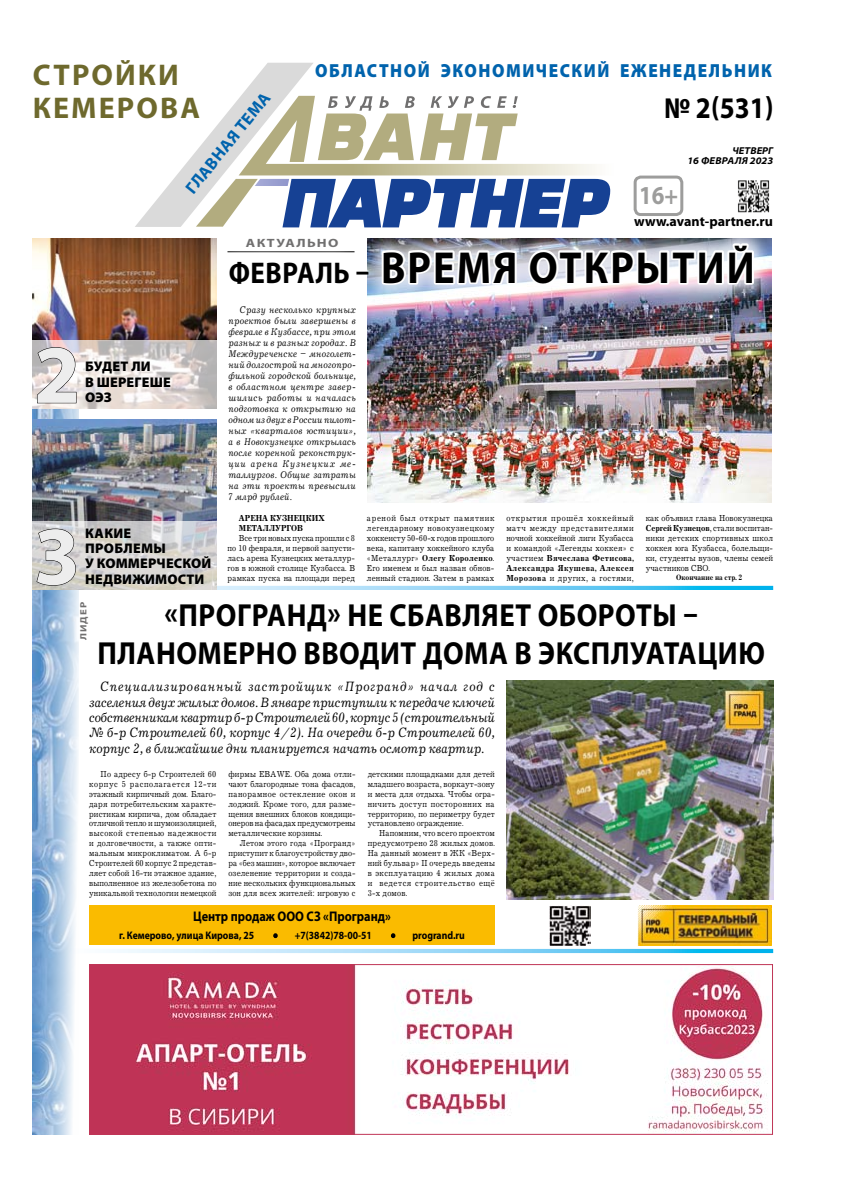
<style>
.page{position:relative;width:851px;height:1180px;background:#fff}
.page>*{position:absolute;margin:0;border:0;box-sizing:border-box;transform-origin:0 0}
.t1{font:700 83.4px "Myriad Pro";color:#ededed}
.t2{font:700 45px "Myriad Pro";letter-spacing:.05em;color:#000;scale:.9 1}
.t3{font:700 32px/38.4px "Myriad Pro";letter-spacing:.02em;color:#000;text-align:center;scale:.9 1}
.t4{font:700 30px/33px "Myriad Pro";letter-spacing:.07em;color:#6e692d}
.t5{font:700 30px "Myriad Pro";color:#000;scale:.9 1}
.t6{font:700 26px "Myriad Pro";color:#9d9d9c;scale:.88 1}
.t7{font:900 19px "Myriad Pro";letter-spacing:.09em;color:#0063ad;scale:.9 1}
.t8{font:700 17px "Myriad Pro";color:#0063ad}
.t9{font:italic 14px/15.4px "Journal C";color:#000;text-align:justify;scale:.88 1}
.t10{font:900 14px/15.4px "Myriad Pro";letter-spacing:.01em;color:#000}
.t11{font:700 14px "Myriad Pro";color:#000;scale:.88 1}
.t12{font:700 14px "Myriad Pro";color:#000}
.t13{font:700 12px "Myriad Pro";letter-spacing:.105em;color:#706f6f;scale:1.2 1}
.t14{font:700 11px "Myriad Pro";color:#000;scale:.88 1}
.t15{font:italic 10px/11px "Journal C";letter-spacing:.025em;color:#000;text-align:justify;scale:.88 1}
.t16{font:italic 700 semi-expanded 10px/10.3px "Myriad Pro";color:#000;text-align:right}
.t17{font:9px/9.9px "Journal C";letter-spacing:.01em;color:#000;text-align:justify;scale:.88 1}
.t18{font:700 9px/9.9px "Journal C";color:#000;scale:.88 1}
.t19{font:700 9px "Myriad Pro";letter-spacing:.09em;color:#706f6f;scale:1.2 1}
.t20{font:700 8px "Journal C";color:#000;scale:.88 1}
.s1{font-size:30px}
.s2{font-weight:700}
</style>
<div class="page">
<svg style="left:112px;top:948px;width:661px;height:4px"></svg>
<svg style="left:135px;top:62px;width:476px;height:165px"></svg>
<img style="left:737px;top:180px;width:33px;height:33px">
<div style="left:633px;top:175px;width:50px;height:41px;border:3px solid #9d9d9c;border-radius:6px"></div>
<img style="left:33px;top:408px;width:45px;height:726px">
<img style="left:32px;top:420px;width:185px;height:170px">
<svg style="left:33px;top:522px;width:184px;height:68px"></svg>
<svg style="left:36px;top:528px;width:737px;height:62px"></svg>
<img style="left:91px;top:966px;width:677px;height:166px">
<div style="left:89px;top:964px;width:683px;height:170px;border:1px solid #c03657"></div>
<img style="left:506px;top:680px;width:267px;height:219px">
<div style="left:89px;top:905px;width:406px;height:40px;background:#fabb00"></div>
<svg style="left:273px;top:933px;width:5px;height:5px"></svg>
<svg style="left:391px;top:933px;width:4px;height:5px"></svg>
<img style="left:637px;top:905px;width:134px;height:40px">
<img style="left:549px;top:905px;width:41px;height:40px">
<img style="left:32px;top:238px;width:185px;height:170px">
<svg style="left:33px;top:340px;width:184px;height:68px"></svg>
<svg style="left:36px;top:346px;width:41px;height:58px"></svg>
<img style="left:367px;top:302px;width:404px;height:201px">
<div style="left:212px;top:225px;width:559px;height:77px;background:#fff;opacity:.75"></div>
<svg style="left:379px;top:248px;width:139px;height:40px"></svg>
<svg style="left:526px;top:241px;width:229px;height:46px"></svg>
<h3 class="t4" style="left:33px;top:59px;width:169px">стройки кемерова</h3>
<h3 class="t8" style="left:182px;top:185px;width:95px;rotate:-51deg">ГЛАВ НАЯ ТЕМА</h3>
<h3 class="t7" style="left:315px;top:60px;width:509px">ОБЛАСТНОЙ ЭКОНОМИЧЕСКИЙ ЕЖЕНЕДЕЛЬНИК</h3>
<h3 class="t5" style="left:664px;top:91px;width:123px">№ 2(531)</h3>
<p class="t16" style="left:687px;top:145px;width:87px">ЧЕТВЕРГ<br>16 февраля 2023</p>
<h3 class="t6" style="left:639px;top:181px;width:46px">16+</h3>
<h3 class="t12" style="left:634px;top:214px;width:140px">www.avant-partner.ru</h3>
<h1 class="t1" style="left:34px;top:328px;width:48px">2</h1>
<h3 class="t10" style="left:85px;top:359px;width:27px">будет</h3>
<h3 class="t10" style="left:85px;top:359px;width:86px;text-indent:46px">ли<br>в шерегеше<br>ОЭЗ</h3>
<h3 class="t13" style="left:246px;top:236px;width:79px">актуально</h3>
<h2 class="t2" style="left:229px;top:242px;width:585px"><span class="s1">Февраль –</span> время открытий</h2>
<p class="t15" style="left:228px;top:304px;width:146px;text-indent:11px">Сразу несколько крупных проектов были завершены в феврале в Кузбассе, при этом разных и в разных городах. В Междуреченске – многолет&shy;ний долгострой на многопро&shy;фильной городской больнице, в областном центре завер&shy;шились работы и началась подготовка к открытию на одном из двух в России пилот&shy;ных «кварталов юстиции», а в Новокузнецке открылась после коренной реконструк&shy;ции арена Кузнецких ме&shy;таллургов. Общие затраты на эти проекты превысили 7 млрд рублей.</p>
<p class="t17" style="left:367px;top:513px;width:146px">ареной был открыт памятник легендарному новокузнецкому хоккеисту 50-60-х годов прошлого века, капитану хоккейного клуба «Металлург» <span class="s2">Олегу Короленко</span>.<br>Его именем и был назван обнов&shy;ленный стадион. Затем в рамках</p>
<p class="t17" style="left:506px;top:513px;width:146px">открытия прошёл хоккейный матч между представителями ночной хоккейной лиги Кузбасса и командой «Легенды хоккея» с участием <span class="s2">Вячеслава Фетисова, Александра Якушева, Алексея Морозова</span> и других, а гостями,</p>
<p class="t17" style="left:645px;top:513px;width:146px">как объявил глава Новокузнецка <span class="s2">Сергей Кузнецов</span>, стали воспитан&shy;ники детских спортивных школ хоккея юга Кузбасса, болельщи&shy;ки, студенты вузов, члены семей участников СВО.</p>
<p class="t18" style="left:239px;top:513px;width:99px">Арена Кузнецких металлургов</p>
<p class="t17" style="left:227px;top:533px;width:146px;text-indent:11px">Все три новых пуска прошли с 8 по 10 февраля, и первой запусти&shy;лась арена Кузнецких металлур&shy;гов в южной столице Кузбасса. В рамках пуска на площади перед</p>
<h1 class="t1" style="left:34px;top:509px;width:48px">3</h1>
<h3 class="t10" style="left:85px;top:525px;width:30px">какие проблем</h3>
<h3 class="t10" style="left:153px;top:540px;width:14px">ы</h3>
<h3 class="t10" style="left:85px;top:556px;width:23px">у комме</h3>
<h3 class="t10" style="left:148px;top:556px;width:19px">рческой</h3>
<h3 class="t10" style="left:85px;top:571px;width:10px">нед</h3>
<h3 class="t10" style="left:113px;top:571px;width:21px">вижимости</h3>
<h3 class="t3" style="left:97px;top:596px;width:743px">«Програнд» не сбавля ет обороты – планомерно вводит дома в эксплуатацию</h3>
<p class="t9" style="left:89px;top:679px;width:462px;text-indent:11px">Специализированный застройщик «Програнд» начал год с заселения двух жилых домов. В январе приступили к передаче ключей собственникам квартир б-р Строителей 60, корпус 5 (строительный № б-р Строителей 60, корпус 4/2). На очереди б-р Строителей 60, корпус 2, в ближайшие дни планируется начать осмотр квартир.</p>
<p class="t17" style="left:89px;top:769px;width:146px;text-indent:11px">По адресу б-р Строителей 60 корпус 5 располагается 12-ти этажный кирпичный дом. Благо&shy;даря потребительским характе&shy;ристикам кирпича, дом обладает отличной тепло и шумоизоляцией, высокой степенью надежности и долговечности, а также опти&shy;мальным микроклиматом. А б-р Строителей 60 корпус 2 представ&shy;ляет собой 16-ти этажное здание, выполненное из железобетона по уникальной технологии немецкой</p>
<p class="t17" style="left:228px;top:769px;width:146px">фирмы EBAWE. Оба дома отли&shy;чают благородные тона фасадов, панорамное остекление окон и лоджий. Кроме того, для разме&shy;щения внешних блоков кондици&shy;онеров на фасадах предусмотрены металлические корзины.</p>
<p class="t20" style="left:676px;top:572px;width:76px">Окончание на стр. 2</p>
<p class="t19" style="left:78px;top:640px;width:33px;rotate:-90deg">лидер</p>
<p class="t17" style="left:367px;top:769px;width:146px">детскими площадками для детей младшего возраста, воркаут-зону и места для отдыха. Чтобы огра&shy;ничить доступ посторонних на территорию, по периметру будет установлено ограждение.</p>
<p class="t17" style="left:367px;top:828px;width:146px;text-indent:11px">Напомним, что всего проектом предусмотрено 28 жилых домов.<br>На данный момент в ЖК «Верх&shy;ний бульвар» II очередь введены в эксплуатацию 4 жилых дома и ведется строительство ещё 3-х домов.</p>
<p class="t17" style="left:228px;top:838px;width:146px;text-indent:11px">Летом этого года «Програнд» приступит к благоустройству дво&shy;ра «без машин», которое включает озеленение территории и созда&shy;ние нескольких функциональных зон для всех жителей: игровую с</p>
<h3 class="t11" style="left:193px;top:907px;width:107px">Центр продаж ООО</h3>
<h3 class="t11" style="left:306px;top:907px;width:97px">СЗ «Програнд»</h3>
<p class="t14" style="left:119px;top:928px;width:155px">г. Кемерово, улица Кирова, 25</p>
<p class="t14" style="left:274px;top:928px;width:113px">• +7(3842)78-00-51</p>
<p class="t14" style="left:391px;top:928px;width:85px">• progrand.ru</p>
</div>
